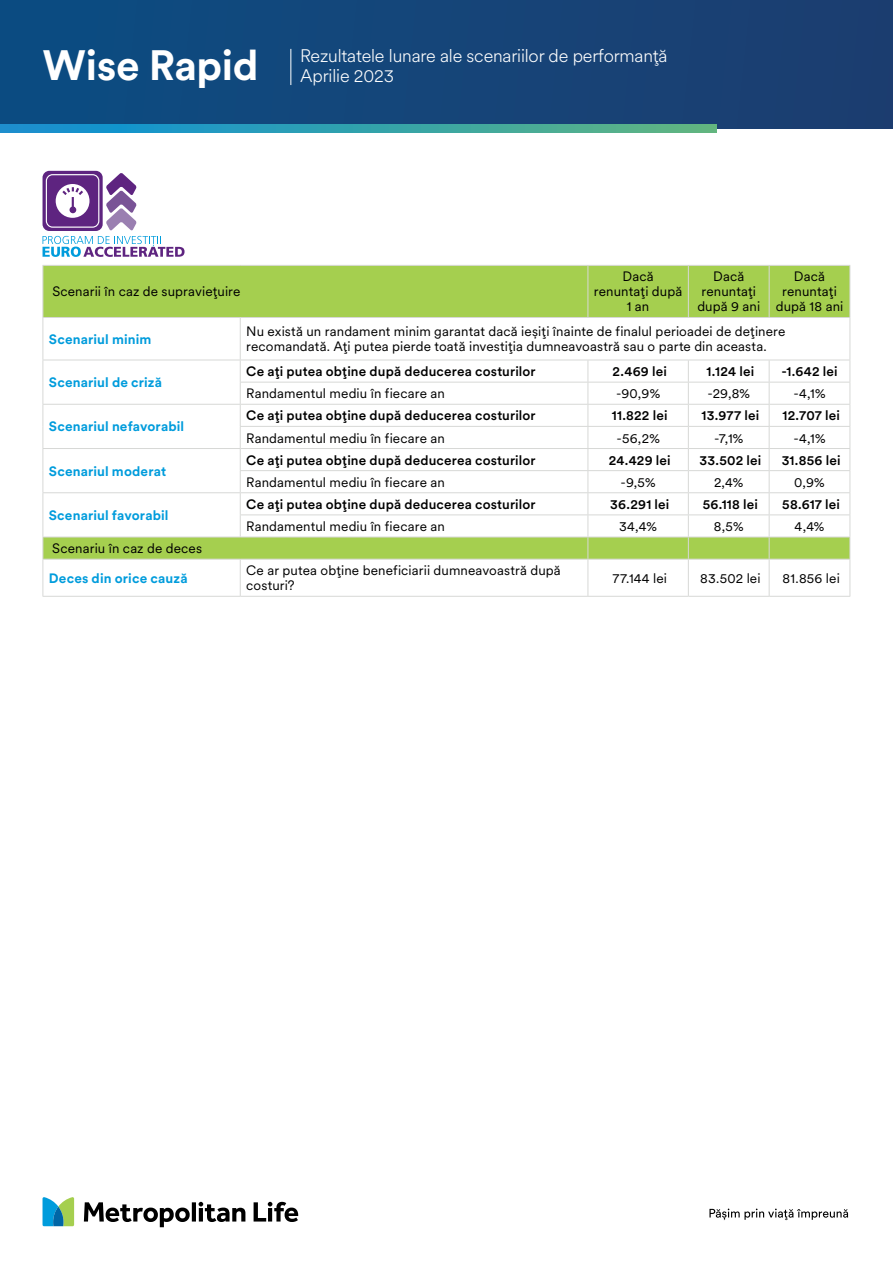
<style>
.page{position:relative;width:893px;height:1263px;background:#fff}
.page>*{position:absolute;margin:0;border:0;box-sizing:border-box;transform-origin:0 0}
.t1{font:700 42px "Met Life Circular";letter-spacing:-.01em;color:#fff}
.t2{font:300 18px/19.5px "Met Life Circular";letter-spacing:-.01em;color:#fff}
.t3{font:13.5px/15px "Met Life Circular";letter-spacing:.01em;color:#000;text-align:center}
.t4{font:500 13.5px "Met Life Circular";letter-spacing:.01em;color:#000}
.t5{font:700 13.5px "Met Life Circular";letter-spacing:.01em;color:#009cdc}
</style>
<div class="page">
<div style="left:0;top:0;width:893px;height:128px;background:#154579"></div>
<svg style="left:84px;top:1202px;width:214px;height:25px"></svg>
<svg style="left:43px;top:1197px;width:31px;height:29px"></svg>
<svg style="left:709px;top:1208px;width:139px;height:12px"></svg>
<svg style="left:0;top:124px;width:717px;height:9px;background:#35a1ac"></svg>
<hr style="left:290px;top:49px;width:1px;height:36px;background:#fff">
<div style="left:43px;top:171px;width:60px;height:60px;background:#5e2480;border-radius:7px"></div>
<svg style="left:43px;top:173px;width:142px;height:84px"></svg>
<div style="left:44px;top:266px;width:805px;height:51px;background:#a5cf4f"></div>
<hr style="left:43px;top:265px;width:197px;height:1px;background:#d7d8d6">
<hr style="left:43px;top:266px;width:1px;height:51px;background:#d7d8d6">
<hr style="left:240px;top:265px;width:348px;height:1px;background:#d7d8d6">
<hr style="left:588px;top:265px;width:100px;height:1px;background:#d7d8d6">
<hr style="left:588px;top:266px;width:1px;height:51px;background:#d7d8d6">
<hr style="left:688px;top:265px;width:81px;height:1px;background:#d7d8d6">
<hr style="left:688px;top:266px;width:1px;height:51px;background:#d7d8d6">
<hr style="left:769px;top:265px;width:81px;height:1px;background:#d7d8d6">
<hr style="left:769px;top:266px;width:1px;height:51px;background:#d7d8d6">
<hr style="left:849px;top:266px;width:1px;height:51px;background:#d7d8d6">
<svg style="left:43px;top:317px;width:807px;height:242px"></svg>
<hr style="left:43px;top:559px;width:197px;height:1px;background:#d7d8d6">
<hr style="left:43px;top:559px;width:1px;height:37px;background:#d7d8d6">
<hr style="left:240px;top:559px;width:348px;height:1px;background:#d7d8d6">
<hr style="left:240px;top:559px;width:1px;height:37px;background:#d7d8d6">
<hr style="left:588px;top:559px;width:100px;height:1px;background:#d7d8d6">
<hr style="left:588px;top:559px;width:1px;height:37px;background:#d7d8d6">
<hr style="left:688px;top:559px;width:81px;height:1px;background:#d7d8d6">
<hr style="left:688px;top:559px;width:1px;height:37px;background:#d7d8d6">
<hr style="left:769px;top:559px;width:81px;height:1px;background:#d7d8d6">
<hr style="left:769px;top:559px;width:1px;height:37px;background:#d7d8d6">
<hr style="left:849px;top:559px;width:1px;height:37px;background:#d7d8d6">
<hr style="left:43px;top:596px;width:197px;height:1px;background:#d7d8d6">
<hr style="left:240px;top:596px;width:348px;height:1px;background:#d7d8d6">
<hr style="left:588px;top:596px;width:100px;height:1px;background:#d7d8d6">
<hr style="left:688px;top:596px;width:81px;height:1px;background:#d7d8d6">
<hr style="left:769px;top:596px;width:81px;height:1px;background:#d7d8d6">
<h1 class="t1" style="left:43px;top:37px;width:217px">Wise Rapid</h1>
<h2 class="t2" style="left:300px;top:46px;width:369px">Rezultatele lunare ale scenariilor de performanță<br>Aprilie 2023</h2>
<p class="t3" style="left:52px;top:284px;width:190px">Scenarii în caz de supraviețuire</p>
<p class="t3" style="left:594px;top:269px;width:90px">Dacă renuntați după<br>1 an</p>
<p class="t3" style="left:697px;top:269px;width:64px">Dacă renuntați după 9 ani</p>
<p class="t3" style="left:776px;top:269px;width:69px">Dacă renuntați după 18 ani</p>
<p class="t5" style="left:49px;top:330px;width:104px">Scenariul minim</p>
<p class="t3" style="left:246px;top:323px;width:541px;text-align:left">Nu există un randament minim garantat dacă ieșiți înainte de finalul perioadei de deținere recomandată. Ați putea pierde toată investiția dumneavoastră sau o parte din aceasta.</p>
<p class="t5" style="left:49px;top:373px;width:115px">Scenariul de criză</p>
<p class="t4" style="left:246px;top:362px;width:291px">Ce ați putea obține după deducerea costurilor</p>
<p class="t4" style="left:613px;top:362px;width:56px">2.469 lei</p>
<p class="t4" style="left:707px;top:362px;width:49px">1.124 lei</p>
<p class="t4" style="left:781px;top:362px;width:58px">-1.642 lei</p>
<p class="t3" style="left:246px;top:385px;width:200px">Randamentul mediu în fiecare an</p>
<p class="t3" style="left:616px;top:385px;width:46px">-90,9%</p>
<p class="t3" style="left:707px;top:385px;width:44px">-29,8%</p>
<p class="t3" style="left:793px;top:385px;width:34px">-4,1%</p>
<p class="t5" style="left:49px;top:417px;width:137px">Scenariul nefavorabil</p>
<p class="t5" style="left:49px;top:462px;width:119px">Scenariul moderat</p>
<p class="t5" style="left:49px;top:506px;width:121px">Scenariul favorabil</p>
<p class="t4" style="left:246px;top:406px;width:291px">Ce ați putea obține după deducerea costurilor</p>
<p class="t4" style="left:612px;top:406px;width:57px">11.822 lei</p>
<p class="t4" style="left:701px;top:406px;width:59px">13.977 lei</p>
<p class="t4" style="left:782px;top:406px;width:59px">12.707 lei</p>
<p class="t3" style="left:246px;top:430px;width:200px">Randamentul mediu în fiecare an</p>
<p class="t3" style="left:616px;top:430px;width:45px">-56,2%</p>
<p class="t3" style="left:714px;top:430px;width:31px">-7,1%</p>
<p class="t3" style="left:793px;top:430px;width:34px">-4,1%</p>
<p class="t4" style="left:246px;top:451px;width:291px">Ce ați putea obține după deducerea costurilor</p>
<p class="t4" style="left:609px;top:451px;width:63px">24.429 lei</p>
<p class="t4" style="left:699px;top:451px;width:63px">33.502 lei</p>
<p class="t4" style="left:782px;top:451px;width:60px">31.856 lei</p>
<p class="t3" style="left:246px;top:474px;width:200px">Randamentul mediu în fiecare an</p>
<p class="t3" style="left:621px;top:474px;width:36px">-9,5%</p>
<p class="t3" style="left:714px;top:474px;width:31px">2,4%</p>
<p class="t3" style="left:794px;top:474px;width:32px">0,9%</p>
<p class="t4" style="left:246px;top:495px;width:291px">Ce ați putea obține după deducerea costurilor</p>
<p class="t4" style="left:610px;top:495px;width:61px">36.291 lei</p>
<p class="t4" style="left:703px;top:495px;width:57px">56.118 lei</p>
<p class="t4" style="left:782px;top:495px;width:59px">58.617 lei</p>
<p class="t3" style="left:246px;top:518px;width:200px">Randamentul mediu în fiecare an</p>
<p class="t3" style="left:619px;top:518px;width:39px">34,4%</p>
<p class="t3" style="left:714px;top:518px;width:31px">8,5%</p>
<p class="t3" style="left:795px;top:518px;width:31px">4,4%</p>
<p class="t3" style="left:52px;top:540px;width:151px">Scenariu în caz de deces</p>
<p class="t5" style="left:49px;top:569px;width:140px">Deces din orice cauză</p>
<p class="t3" style="left:246px;top:562px;width:316px;text-align:left">Ce ar putea obține beneficiarii dumneavoastră după costuri?</p>
<p class="t3" style="left:613px;top:570px;width:56px">77.144 lei</p>
<p class="t3" style="left:700px;top:570px;width:62px">83.502 lei</p>
<p class="t3" style="left:783px;top:570px;width:59px">81.856 lei</p>
</div>
